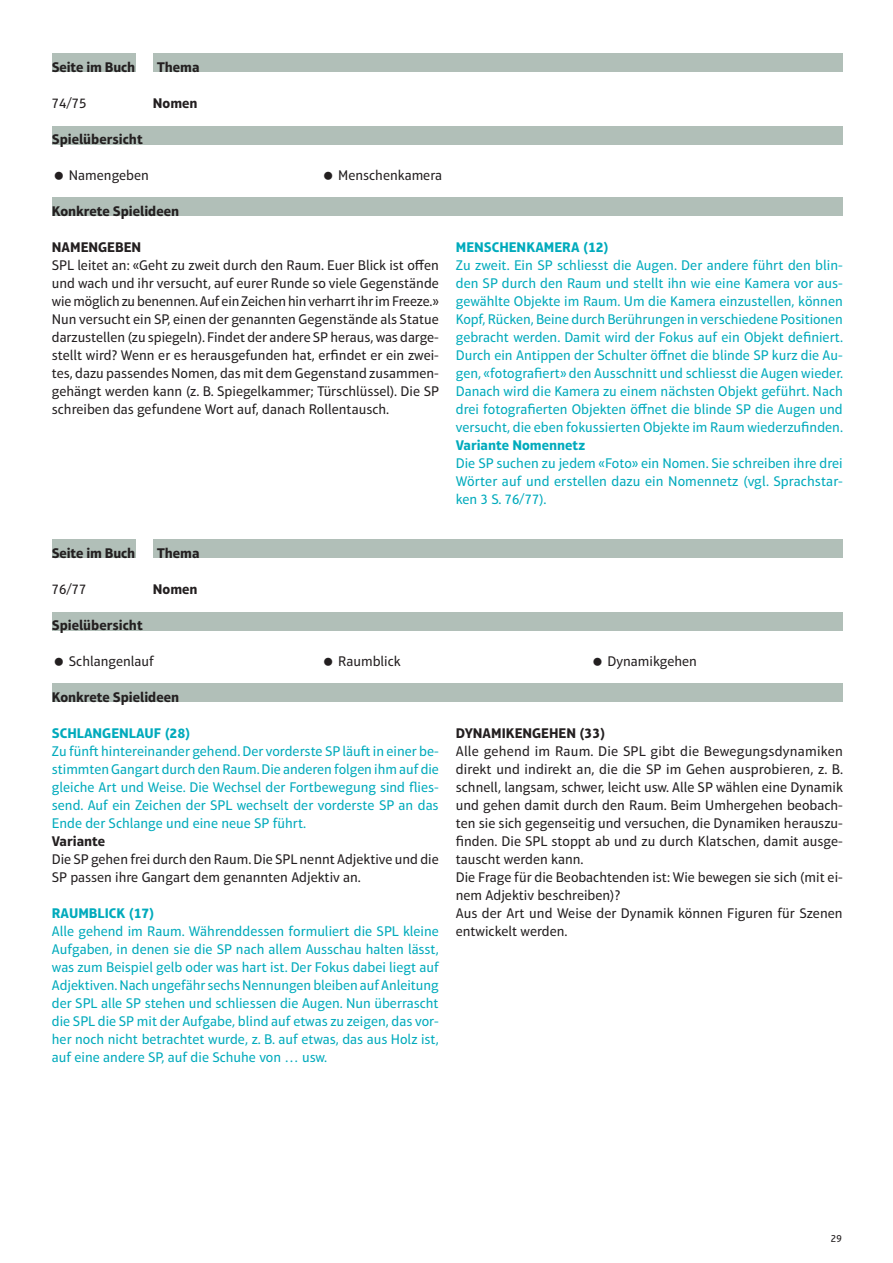
<style>
.page{position:relative;width:893px;height:1263px;background:#fff}
.page>*{position:absolute;margin:0;border:0;box-sizing:border-box;transform-origin:0 0}
.t1{font:14.25px/18px "Aptifer Sans LT Pro";color:#00aabc;text-align:justify}
.t2{font:14.25px/18px "Aptifer Sans LT Pro";color:#231f20}
.t3{font:700 14.25px "Aptifer Sans LT Pro";color:#231f20}
.t4{font:700 14.25px "Aptifer Sans LT Pro";color:#00aabc}
.t5{font:10.5px "Aptifer Sans LT Pro";color:#231f20}
</style>
<div class="page">
<div style="left:153px;top:54px;width:690px;height:18px;background:#b1bfb8"></div>
<div style="left:153px;top:540px;width:690px;height:18px;background:#b1bfb8"></div>
<div style="left:52px;top:54px;width:84px;height:18px;background:#b1bfb8"></div>
<div style="left:52px;top:540px;width:84px;height:18px;background:#b1bfb8"></div>
<div style="left:52px;top:198px;width:791px;height:18px;background:#b1bfb8"></div>
<div style="left:52px;top:684px;width:791px;height:18px;background:#b1bfb8"></div>
<div style="left:52px;top:126px;width:791px;height:18px;background:#b1bfb8"></div>
<div style="left:52px;top:612px;width:791px;height:18px;background:#b1bfb8"></div>
<p class="t3" style="left:52px;top:59px;width:85px">Seite im Buch</p>
<p class="t2" style="left:52px;top:94px;width:36px">74/75</p>
<p class="t3" style="left:52px;top:131px;width:92px">Spielübersicht</p>
<p class="t3" style="left:157px;top:59px;width:44px">Thema</p>
<p class="t3" style="left:153px;top:95px;width:46px">Nomen</p>
<p class="t2" style="left:69px;top:166px;width:82px">Namengeben</p>
<p class="t2" style="left:338px;top:166px;width:106px">Menschenkamera</p>
<p class="t3" style="left:52px;top:203px;width:129px">Konkrete Spielideen</p>
<p class="t3" style="left:52px;top:239px;width:91px">NAMENGEBEN</p>
<p class="t2" style="left:52px;top:256px;width:389px;text-align:justify">SPL leitet an: «Geht zu zweit durch den Raum. Euer Blick ist offen und wach und ihr versucht, auf eurer Runde so viele Gegenstände wie möglich zu benennen. Auf ein Zeichen hin verharrt ihr im Freeze.» Nun versucht ein SP, einen der genannten Gegenstände als Statue darzustellen (zu spiegeln). Findet der andere SP heraus, was darge&shy;stellt wird? Wenn er es herausgefunden hat, erfindet er ein zwei&shy;tes, dazu passendes Nomen, das mit dem Gegenstand zusammen&shy;gehängt werden kann (z. B. Spiegelkammer; Türschlüssel). Die SP schreiben das gefundene Wort auf, danach Rollentausch.</p>
<p class="t3" style="left:52px;top:545px;width:85px">Seite im Buch</p>
<p class="t2" style="left:52px;top:580px;width:36px">76/77</p>
<p class="t3" style="left:52px;top:617px;width:92px">Spielübersicht</p>
<p class="t3" style="left:157px;top:545px;width:44px">Thema</p>
<p class="t3" style="left:153px;top:581px;width:46px">Nomen</p>
<p class="t4" style="left:456px;top:239px;width:155px">MENSCHENKAMERA (12)</p>
<p class="t1" style="left:456px;top:256px;width:389px">Zu zweit. Ein SP schliesst die Augen. Der andere führt den blin&shy;den SP durch den Raum und stellt ihn wie eine Kamera vor aus&shy;gewählte Objekte im Raum. Um die Kamera einzustellen, können Kopf, Rücken, Beine durch Berührungen in verschiedene Positionen gebracht werden. Damit wird der Fokus auf ein Objekt definiert.<br>Durch ein Antippen der Schulter öffnet die blinde SP kurz die Au&shy;gen, «fotografiert» den Ausschnitt und schliesst die Augen wieder.<br>Danach wird die Kamera zu einem nächsten Objekt geführt. Nach drei fotografierten Objekten öffnet die blinde SP die Augen und versucht, die eben fokussierten Objekte im Raum wiederzufinden.</p>
<p class="t4" style="left:456px;top:437px;width:131px">Variante Nomennetz</p>
<p class="t1" style="left:456px;top:454px;width:388px">Die SP suchen zu jedem «Foto» ein Nomen. Sie schreiben ihre drei Wörter auf und erstellen dazu ein Nomennetz (vgl. Sprachstar&shy;ken 3 S. 76/77).</p>
<p class="t2" style="left:69px;top:652px;width:87px">Schlangenlauf</p>
<p class="t2" style="left:338px;top:652px;width:64px">Raumblick</p>
<p class="t2" style="left:607px;top:652px;width:91px">Dynamikgehen</p>
<p class="t3" style="left:52px;top:689px;width:129px">Konkrete Spielideen</p>
<p class="t4" style="left:52px;top:725px;width:140px">SCHLANGENLAUF (28)</p>
<p class="t1" style="left:52px;top:742px;width:389px">Zu fünft hintereinander gehend. Der vorderste SP läuft in einer be&shy;stimmten Gangart durch den Raum. Die anderen folgen ihm auf die gleiche Art und Weise. Die Wechsel der Fortbewegung sind flies&shy;send. Auf ein Zeichen der SPL wechselt der vorderste SP an das Ende der Schlange und eine neue SP führt.</p>
<p class="t3" style="left:52px;top:833px;width:55px">Variante</p>
<p class="t2" style="left:52px;top:850px;width:388px">Die SP gehen frei durch den Raum. Die SPL nennt Adjektive und die<br>SP passen ihre Gangart dem genannten Adjektiv an.</p>
<p class="t4" style="left:52px;top:905px;width:104px">RAUMBLICK (17)</p>
<p class="t1" style="left:52px;top:922px;width:388px">Alle gehend im Raum. Währenddessen formuliert die SPL kleine Aufgaben, in denen sie die SP nach allem Ausschau halten lässt, was zum Beispiel gelb oder was hart ist. Der Fokus dabei liegt auf Adjektiven. Nach ungefähr sechs Nennungen bleiben auf Anleitung der SPL alle SP stehen und schliessen die Augen. Nun überrascht die SPL die SP mit der Aufgabe, blind auf etwas zu zeigen, das vor&shy;her noch nicht betrachtet wurde, z. B. auf etwas, das aus Holz ist, auf eine andere SP, auf die Schuhe von … usw.</p>
<p class="t3" style="left:456px;top:725px;width:151px">DYNAMIKENGEHEN (33)</p>
<p class="t2" style="left:456px;top:742px;width:389px">Alle gehend im Raum. Die SPL gibt die Bewegungsdynamiken direkt und indirekt an, die die SP im Gehen ausprobieren, z. B. schnell, langsam, schwer, leicht usw. Alle SP wählen eine Dynamik und gehen damit durch den Raum. Beim Umhergehen beobach&shy;ten sie sich gegenseitig und versuchen, die Dynamiken herauszu&shy;finden. Die SPL stoppt ab und zu durch Klatschen, damit ausge&shy;tauscht werden kann.<br>Die Frage für die Beobachtenden ist: Wie bewegen sie sich (mit ei&shy;nem Adjektiv beschreiben)?<br>Aus der Art und Weise der Dynamik können Figuren für Szenen entwickelt werden.</p>
<p class="t5" style="left:831px;top:1232px;width:13px">29</p>
</div>
